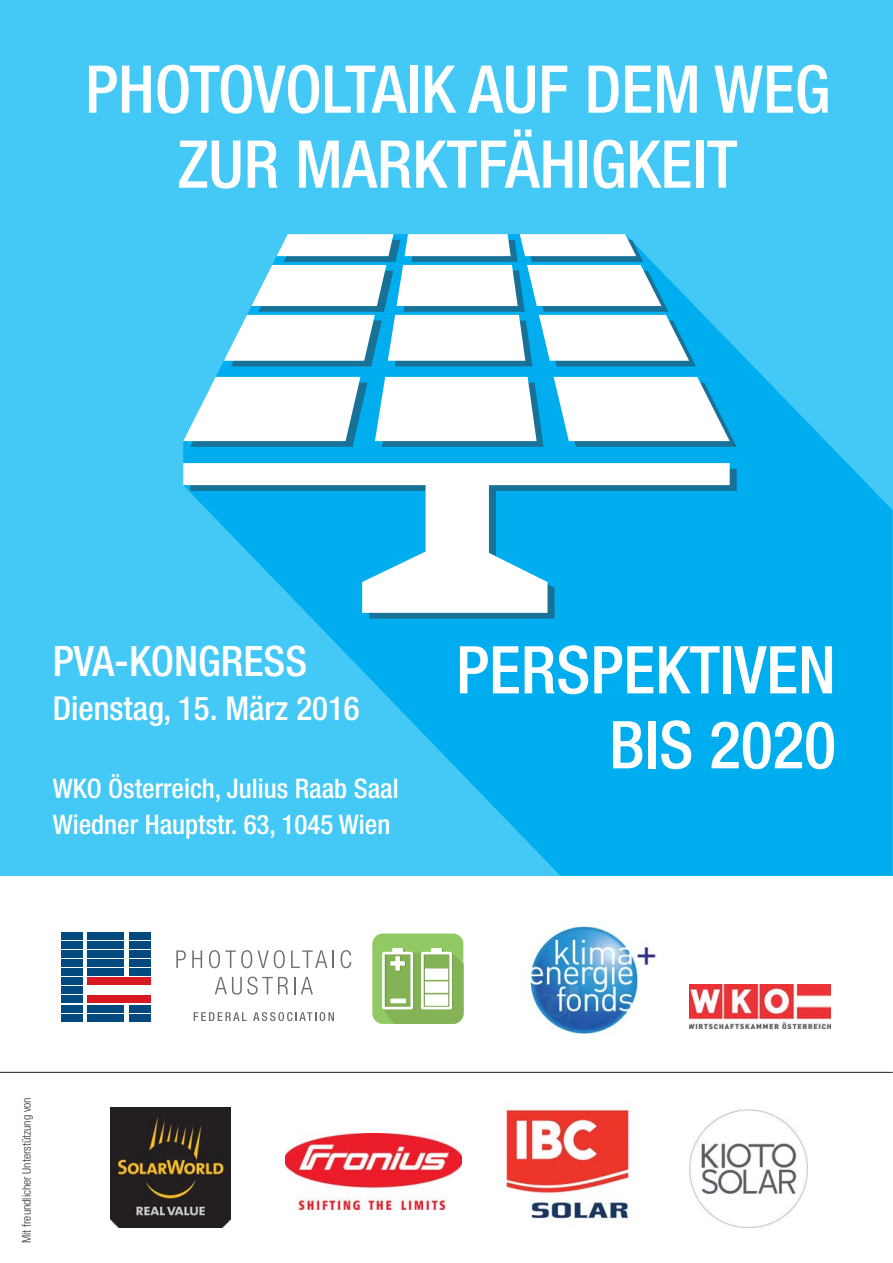
<style>
.page{position:relative;width:893px;height:1263px;background:#fff}
.page>*{position:absolute;margin:0;border:0;box-sizing:border-box;transform-origin:0 0}
.t1{font:500 condensed 66px/75px "Helvetica Neue LT Std";color:#fff;text-align:center}
.t2{font:500 condensed 42px "Helvetica Neue LT Std";color:#fff}
.t3{font:500 condensed 33px "Helvetica Neue LT Std";color:#fff}
.t4{font:500 condensed 27px/36px "Helvetica Neue LT Std";color:#fff}
.t5{font:300 condensed 12px "Helvetica Neue LT Std";color:#343738}
</style>
<div class="page">
<div style="left:0;top:0;width:893px;height:876px;background:#44c8f5"></div>
<svg style="left:183px;top:307px;width:710px;height:569px;fill:#00aeef"></svg>
<svg style="left:190px;top:469px;width:547px;height:150px;fill:#00aeef"></svg>
<svg style="left:554px;top:377px;width:183px;height:70px"></svg>
<svg style="left:375px;top:377px;width:168px;height:70px"></svg>
<svg style="left:183px;top:377px;width:184px;height:70px"></svg>
<svg style="left:224px;top:234px;width:472px;height:132px"></svg>
<svg style="left:183px;top:463px;width:547px;height:150px;fill:#00aeef"></svg>
<img style="left:689px;top:985px;width:141px;height:44px">
<img style="left:530px;top:925px;width:129px;height:110px">
<img style="left:689px;top:1109px;width:119px;height:119px">
<img style="left:285px;top:1133px;width:177px;height:76px">
<img style="left:110px;top:1108px;width:120px;height:120px">
<hr style="left:0;top:1072px;width:893px;height:1px;background:#231f20">
<img style="left:504px;top:1107px;width:127px;height:114px">
<div style="left:129px;top:932px;width:21px;height:8px;background:#004a80"></div>
<div style="left:61px;top:1014px;width:22px;height:7px;background:#004a80"></div>
<div style="left:87px;top:1014px;width:37px;height:7px;background:#004a80"></div>
<div style="left:129px;top:1014px;width:21px;height:7px;background:#004a80"></div>
<div style="left:61px;top:1005px;width:22px;height:7px;background:#004a80"></div>
<div style="left:129px;top:1005px;width:21px;height:7px;background:#004a80"></div>
<div style="left:61px;top:996px;width:22px;height:7px;background:#004a80"></div>
<div style="left:87px;top:996px;width:63px;height:7px;background:#d71920"></div>
<div style="left:61px;top:987px;width:22px;height:7px;background:#004a80"></div>
<div style="left:61px;top:977px;width:22px;height:8px;background:#004a80"></div>
<div style="left:87px;top:977px;width:63px;height:8px;background:#d71920"></div>
<div style="left:61px;top:968px;width:22px;height:8px;background:#004a80"></div>
<div style="left:87px;top:968px;width:37px;height:8px;background:#004a80"></div>
<div style="left:129px;top:968px;width:21px;height:8px;background:#004a80"></div>
<div style="left:61px;top:959px;width:22px;height:8px;background:#004a80"></div>
<div style="left:87px;top:959px;width:37px;height:8px;background:#004a80"></div>
<div style="left:129px;top:959px;width:21px;height:8px;background:#004a80"></div>
<div style="left:61px;top:950px;width:22px;height:8px;background:#004a80"></div>
<div style="left:87px;top:950px;width:37px;height:8px;background:#004a80"></div>
<div style="left:129px;top:950px;width:21px;height:8px;background:#004a80"></div>
<div style="left:61px;top:941px;width:22px;height:8px;background:#004a80"></div>
<div style="left:87px;top:941px;width:37px;height:8px;background:#004a80"></div>
<div style="left:129px;top:941px;width:21px;height:8px;background:#004a80"></div>
<div style="left:61px;top:932px;width:22px;height:8px;background:#004a80"></div>
<div style="left:87px;top:932px;width:37px;height:8px;background:#004a80"></div>
<div style="left:87px;top:1005px;width:37px;height:7px;background:#004a80"></div>
<div style="left:372px;top:934px;width:91px;height:90px;background:#91ca64;border-radius:10px"></div>
<svg style="left:381px;top:948px;width:83px;height:76px"></svg>
<div style="left:425px;top:994px;width:23px;height:12px;background:#fff"></div>
<div style="left:425px;top:981px;width:23px;height:12px;background:#fff"></div>
<div style="left:425px;top:968px;width:23px;height:12px;background:#fff"></div>
<svg style="left:215px;top:977px;width:73px;height:18px"></svg>
<svg style="left:294px;top:977px;width:1px;height:17px"></svg>
<svg style="left:301px;top:977px;width:12px;height:17px"></svg>
<svg style="left:194px;top:1012px;width:53px;height:9px"></svg>
<svg style="left:253px;top:1012px;width:81px;height:9px"></svg>
<svg style="left:176px;top:950px;width:10px;height:18px"></svg>
<svg style="left:192px;top:950px;width:10px;height:18px"></svg>
<svg style="left:209px;top:950px;width:43px;height:18px"></svg>
<svg style="left:258px;top:950px;width:27px;height:18px"></svg>
<svg style="left:291px;top:950px;width:36px;height:18px"></svg>
<svg style="left:333px;top:950px;width:1px;height:18px"></svg>
<svg style="left:341px;top:950px;width:10px;height:18px"></svg>
<p class="t1" style="left:85px;top:57px;width:747px">PHOTOVOLTAIK AUF DEM WEG<br>ZUR MARKTFÄHIGKEIT</p>
<p class="t2" style="left:53px;top:646px;width:256px">PVA-KONGRESS</p>
<p class="t3" style="left:53px;top:696px;width:308px">Dienstag, 15. März 2016</p>
<p class="t4" style="left:53px;top:772px;width:347px">WKO Österreich, Julius Raab Saal<br>Wiedner Hauptstr. 63, 1045 Wien</p>
<p class="t1" style="left:456px;top:638px;width:381px;text-align:right">PERSPEKTIVEN<br>BIS 2020</p>
<p class="t5" style="left:22px;top:1243px;width:147px;rotate:-90deg">Mit freundlicher Unterstützung von</p>
</div>
